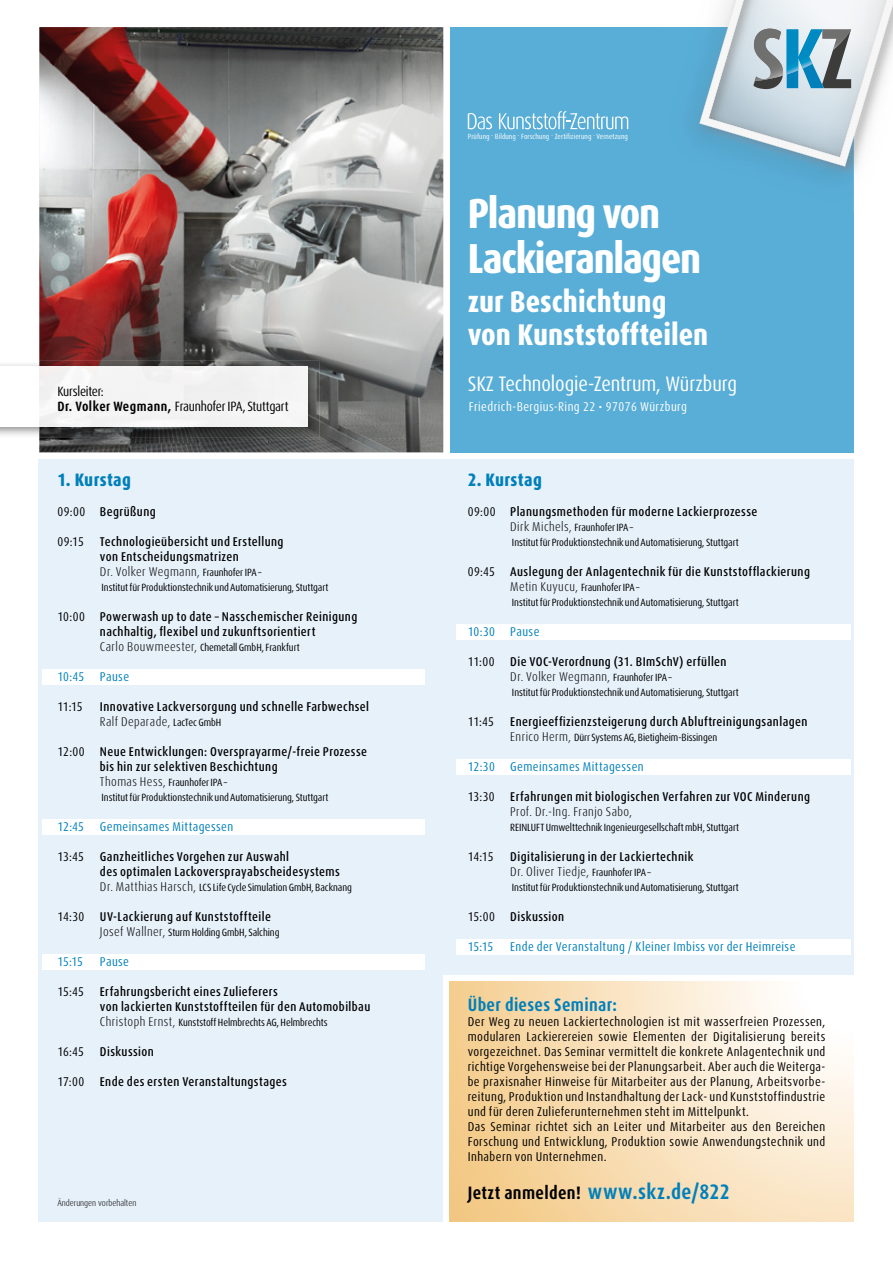
<style>
.page{position:relative;width:893px;height:1263px;background:#fff}
.page>*{position:absolute;margin:0;border:0;box-sizing:border-box;transform-origin:0 0}
.t1{font:800 condensed 42px/45px "Dax Pro";letter-spacing:-.03em;color:#fff}
.t2{font:800 condensed 30px/33px "Dax Pro";color:#fff}
.t3{font:condensed 21px "Dax Pro";letter-spacing:-.005em;color:#fff}
.t4{font:700 condensed 18px "Dax Pro";letter-spacing:.02em;color:#000}
.t5{font:800 condensed 18px "Dax Pro";letter-spacing:.02em;color:#0080bb}
.t6{font:700 condensed 18px "Dax Pro";letter-spacing:.02em;color:#0080bb}
.t7{font:condensed 13.5px/15px "Dax Pro";letter-spacing:-.02em;color:#000}
.t8{font:500 condensed 12.75px/15px "Dax Pro";letter-spacing:.035em;color:#000}
.t9{font:condensed 12.75px/15px "Dax Pro";letter-spacing:.035em;color:#000}
.t10{font:condensed 12.75px "Dax Pro";letter-spacing:.03em;color:#0080bb}
.t11{font:condensed 12.75px "Dax Pro";letter-spacing:.035em;color:#fff}
.t12{font:condensed 10.5px/15px "Dax Pro";letter-spacing:-.01em;color:#000}
.t13{font:300 condensed 9px "Dax Pro";color:#000}
.t14{font:condensed 7.5px "Dax Pro";letter-spacing:.01em;color:#fff}
.s1{font-weight:700}
.s2{font-weight:400}
.s3{font-weight:300}
.s4{font-weight:400;font-size:10.5px}
.s5{font-weight:300;font-size:12.75px}
.s6{font-size:21px;color:#0080bb}
</style>
<div class="page">
<div style="left:450px;top:27px;width:404px;height:425px;background:#59aed7"></div>
<svg style="left:468px;top:113px;width:24px;height:16px"></svg>
<svg style="left:499px;top:111px;width:129px;height:18px"></svg>
<img style="left:694px;top:104px;width:160px;height:77px">
<svg style="left:699px;top:0;width:194px;height:167px"></svg>
<img style="left:823px;top:29px;width:28px;height:21px">
<img style="left:835px;top:30px;width:16px;height:18px">
<img style="left:754px;top:29px;width:29px;height:52px">
<img style="left:787px;top:29px;width:36px;height:45px">
<div style="left:39px;top:460px;width:815px;height:762px;background:#e7f1fa"></div>
<div style="left:43px;top:669px;width:382px;height:15px;background:#fff"></div>
<div style="left:43px;top:954px;width:382px;height:15px;background:#fff"></div>
<div style="left:43px;top:819px;width:382px;height:15px;background:#fff"></div>
<div style="left:456px;top:939px;width:394px;height:15px;background:#fff"></div>
<div style="left:456px;top:624px;width:394px;height:15px;background:#fff"></div>
<div style="left:456px;top:759px;width:394px;height:15px;background:#fff"></div>
<img style="left:39px;top:27px;width:404px;height:425px">
<div style="left:443px;top:975px;width:417px;height:253px;background:#fff"></div>
<svg style="left:450px;top:981px;width:404px;height:240px;background:#f9e2be"></svg>
<img style="left:0;top:361px;width:319px;height:77px">
<div style="left:0;top:366px;width:39px;height:60px;background:#fff"></div>
<div style="left:39px;top:366px;width:269px;height:60px;background:#f4f4f4"></div>
<p class="t7" style="left:57px;top:384px;width:233px">Kursleiter:<br><span class="s1">Dr. Volker Wegmann,</span> Fraunhofer IPA, Stuttgart</p>
<h3 class="t5" style="left:57px;top:468px;width:75px">1. Kurstag</h3>
<p class="t8" style="left:57px;top:504px;width:100px"><span class="s2">09:00</span> Begrüßung</p>
<p class="t9" style="left:57px;top:534px;width:28px">09:15</p>
<p class="t8" style="left:100px;top:534px;width:185px">Technologieübersicht und Erstellung von Entscheidungsmatrizen<br><span class="s3">Dr. Volker Wegmann,</span> <span class="s4">Fraunhofer IPA –</span></p>
<p class="t12" style="left:102px;top:580px;width:228px">Institut für Produktionstechnik und Automatisierung, Stuttgart</p>
<p class="t8" style="left:57px;top:609px;width:301px;text-align:center"><span class="s2">10:00</span> Powerwash up to date – Nasschemischer Reinigung nachhaltig, flexibel und zukunftsorientiert</p>
<p class="t12" style="left:100px;top:640px;width:201px"><span class="s5">Carlo Bouwmeester,</span> Chemetall GmbH, Frankfurt</p>
<p class="t10" style="left:57px;top:669px;width:73px">10:45 Pause</p>
<p class="t9" style="left:57px;top:699px;width:27px">11:15</p>
<p class="t8" style="left:100px;top:699px;width:271px">Innovative Lackversorgung und schnelle Farbwechsel<br><span class="s3">Ralf Deparade,</span> <span class="s4">LacTec GmbH</span></p>
<p class="t8" style="left:100px;top:744px;width:269px;text-indent:-43px"><span class="s2">12:00</span> Neue Entwicklungen: Oversprayarme/-freie Prozesse bis hin zur selektiven Beschichtung</p>
<p class="t12" style="left:100px;top:775px;width:230px"><span class="s5">Thomas Hess,</span> Fraunhofer IPA –<br>Institut für Produktionstechnik und Automatisierung, Stuttgart</p>
<p class="t10" style="left:57px;top:819px;width:177px">12:45 Gemeinsames Mittagessen</p>
<p class="t9" style="left:57px;top:849px;width:28px">13:45</p>
<p class="t8" style="left:100px;top:849px;width:242px">Ganzheitliches Vorgehen zur Auswahl<br>des optimalen Lackoversprayabscheidesystems</p>
<p class="t12" style="left:100px;top:880px;width:253px"><span class="s5">Dr. Matthias Harsch,</span> LCS Life Cycle Simulation GmbH, Backnang</p>
<p class="t8" style="left:57px;top:909px;width:215px"><span class="s2">14:30</span> UV-Lackierung auf Kunststoffteile</p>
<p class="t12" style="left:100px;top:925px;width:181px"><span class="s5">Josef Wallner,</span> Sturm Holding GmbH, Salching</p>
<p class="t10" style="left:57px;top:954px;width:27px">15:15</p>
<p class="t10" style="left:100px;top:954px;width:31px">Pause</p>
<p class="t9" style="left:57px;top:984px;width:28px">15:45</p>
<p class="t8" style="left:100px;top:984px;width:272px">Erfahrungsbericht eines Zulieferers<br>von lackierten Kunststoffteilen für den Automobilbau</p>
<p class="t12" style="left:100px;top:1015px;width:229px"><span class="s5">Christoph Ernst,</span> Kunststoff Helmbrechts AG, Helmbrechts</p>
<p class="t8" style="left:57px;top:1044px;width:98px"><span class="s2">16:45</span> Diskussion</p>
<p class="t8" style="left:57px;top:1074px;width:231px"><span class="s2">17:00</span> Ende des ersten Veranstaltungstages</p>
<p class="t13" style="left:57px;top:1197px;width:80px">Änderungen vorbehalten</p>
<p class="t14" style="left:468px;top:131px;width:161px">Prüfung <sup>•</sup> Bildung <sup>•</sup> Forschung <sup>•</sup> Zertifizierung <sup>•</sup> Vernetzung</p>
<h1 class="t1" style="left:468px;top:191px;width:235px">Planung von<br>Lackieranlagen</h1>
<h2 class="t2" style="left:468px;top:285px;width:242px">zur Beschichtung von Kunststoffteilen</h2>
<h3 class="t3" style="left:468px;top:371px;width:271px">SKZ Technologie-Zentrum, Würzburg</h3>
<p class="t11" style="left:469px;top:399px;width:220px">Friedrich-Bergius-Ring 22 • 97076 Würzburg</p>
<h3 class="t5" style="left:468px;top:468px;width:76px">2. Kurstag</h3>
<p class="t8" style="left:468px;top:504px;width:291px"><span class="s2">09:00</span> Planungsmethoden für moderne Lackierprozesse</p>
<p class="t12" style="left:510px;top:520px;width:230px"><span class="s5">Dirk Michels,</span> Fraunhofer IPA –<br>Institut für Produktionstechnik und Automatisierung, Stuttgart</p>
<p class="t8" style="left:468px;top:564px;width:344px"><span class="s2">09:45</span> Auslegung der Anlagentechnik für die Kunststofflackierung</p>
<p class="t12" style="left:510px;top:580px;width:230px"><span class="s5">Metin Kuyucu,</span> Fraunhofer IPA –<br>Institut für Produktionstechnik und Automatisierung, Stuttgart</p>
<p class="t10" style="left:468px;top:624px;width:73px">10:30 Pause</p>
<p class="t8" style="left:510px;top:654px;width:218px;text-indent:-43px"><span class="s2">11:00</span> Die VOC-Verordnung (31. BImSchV) erfüllen<br><span class="s3">Dr. Volker Wegmann,</span> <span class="s4">Fraunhofer IPA –</span></p>
<p class="t12" style="left:512px;top:685px;width:228px">Institut für Produktionstechnik und Automatisierung, Stuttgart</p>
<p class="t9" style="left:468px;top:714px;width:28px">11:45</p>
<p class="t8" style="left:510px;top:714px;width:299px">Energieeffizienzsteigerung durch Abluftreinigungsanlagen</p>
<p class="t12" style="left:510px;top:730px;width:208px"><span class="s5">Enrico Herm,</span> Dürr Systems AG, Bietigheim-Bissingen</p>
<p class="t10" style="left:468px;top:759px;width:177px">12:30 Gemeinsames Mittagessen</p>
<p class="t8" style="left:510px;top:789px;width:301px;text-indent:-43px"><span class="s2">13:30</span> Erfahrungen mit biologischen Verfahren zur VOC Minderung<br><span class="s3">Prof. Dr.-Ing. Franjo Sabo,</span></p>
<p class="t12" style="left:510px;top:820px;width:230px">REINLUFT Umwelttechnik Ingenieurgesellschaft mbH, Stuttgart</p>
<p class="t9" style="left:468px;top:849px;width:27px">14:15</p>
<p class="t8" style="left:510px;top:849px;width:185px">Digitalisierung in der Lackiertechnik<br><span class="s3">Dr. Oliver Tiedje,</span> <span class="s4">Fraunhofer IPA –</span></p>
<p class="t12" style="left:512px;top:880px;width:228px">Institut für Produktionstechnik und Automatisierung, Stuttgart</p>
<p class="t8" style="left:468px;top:909px;width:98px"><span class="s2">15:00</span> Diskussion</p>
<p class="t10" style="left:468px;top:939px;width:27px">15:15</p>
<p class="t10" style="left:510px;top:939px;width:287px">Ende der Veranstaltung / Kleiner Imbiss vor der Heimreise</p>
<h3 class="t6" style="left:468px;top:993px;width:151px">Über dieses Seminar:</h3>
<p class="t9" style="left:468px;top:1014px;width:359px">Der Weg zu neuen Lackiertechnologien ist mit wasserfreien Prozessen, modularen Lackierereien sowie Elementen der Digitalisierung bereits vorgezeichnet. Das Seminar vermittelt die konkrete Anlagentechnik und richtige Vorgehensweise bei der Planungsarbeit. Aber auch die Weiterga&shy;be praxisnaher Hinweise für Mitarbeiter aus der Planung, Arbeitsvorbe&shy;reitung, Produktion und Instandhaltung der Lack- und Kunststoffindustrie und für deren Zulieferunternehmen steht im Mittelpunkt.<br>Das Seminar richtet sich an Leiter und Mitarbeiter aus den Bereichen Forschung und Entwicklung, Produktion sowie Anwendungstechnik und Inhabern von Unternehmen.</p>
<h3 class="t4" style="left:468px;top:1181px;width:263px">Jetzt anmelden! <span class="s6">www.skz.de/822</span></h3>
</div>
